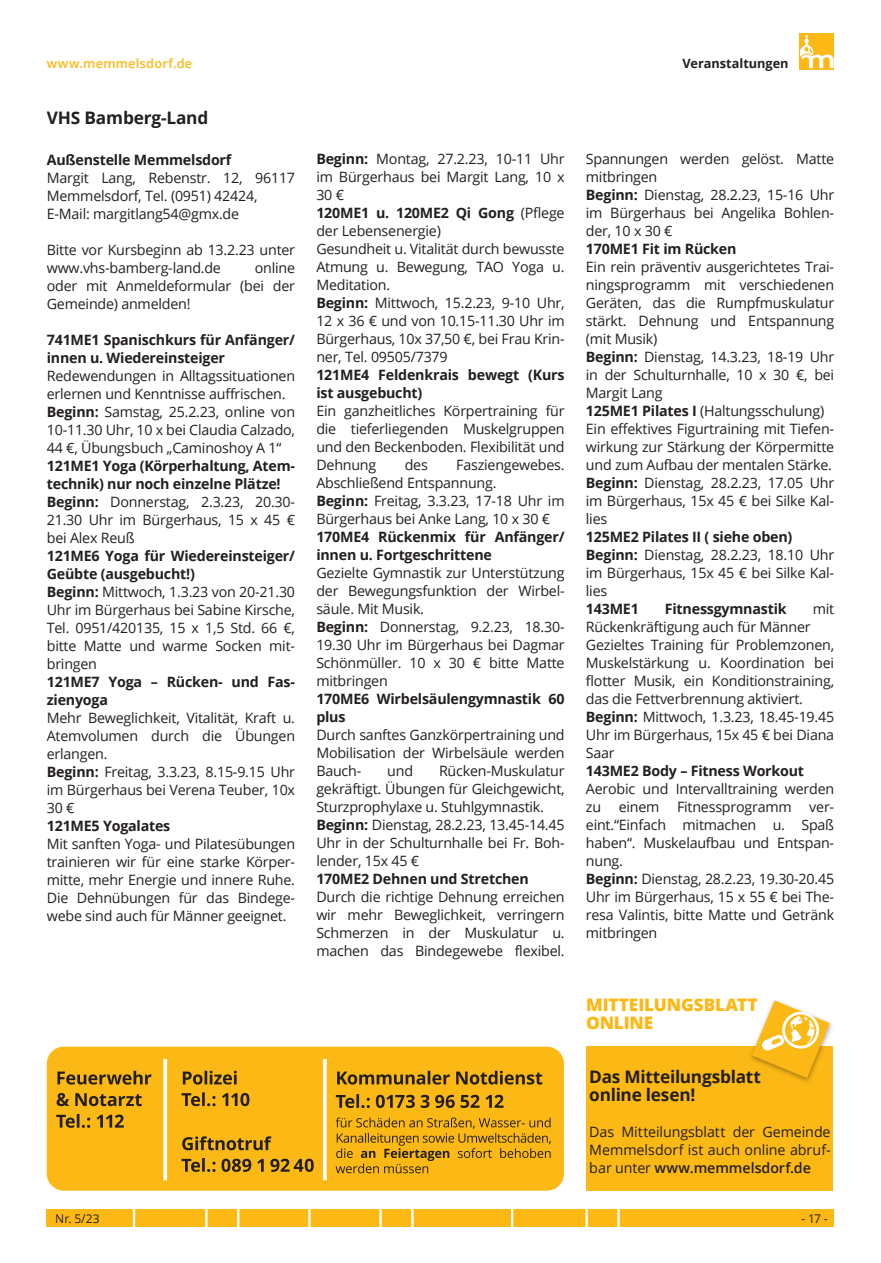
<style>
.page{position:relative;width:881px;height:1263px;background:#fff}
.page>*{position:absolute;margin:0;border:0;box-sizing:border-box;transform-origin:0 0}
.t1{font:700 17.25px/18px "Open Sans";letter-spacing:-.015em;color:#231f20}
.t2{font:800 17.25px/18px "Open Sans";letter-spacing:-.01em;color:#fcb814}
.t3{font:14.25px/18px "Open Sans";letter-spacing:-.015em;color:#231f20}
.t4{font:700 14.25px/18px "Open Sans";letter-spacing:-.015em;color:#231f20}
.t5{font:600 12.75px "Open Sans";letter-spacing:.02em;color:#fcb814}
.t6{font:700 12.75px "Open Sans";letter-spacing:-.005em;color:#231f20}
.t7{font:12px "Open Sans";color:#231f20}
.s1{font-weight:700}
.s2{font-weight:400}
.s3{font-weight:600}
</style>
<div class="page">
<svg style="left:799px;top:34px;width:34px;height:36px"></svg>
<svg style="left:799px;top:35px;width:34px;height:33px"></svg>
<div style="left:47px;top:1210px;width:786px;height:17px;background:#fcb814"></div>
<svg style="left:133px;top:1210px;width:2px;height:17px"></svg>
<svg style="left:205px;top:1210px;width:2px;height:17px"></svg>
<svg style="left:237px;top:1210px;width:2px;height:17px"></svg>
<svg style="left:308px;top:1210px;width:2px;height:17px"></svg>
<svg style="left:379px;top:1210px;width:2px;height:17px"></svg>
<svg style="left:411px;top:1210px;width:2px;height:17px"></svg>
<svg style="left:511px;top:1210px;width:2px;height:17px"></svg>
<svg style="left:585px;top:1210px;width:2px;height:17px"></svg>
<svg style="left:617px;top:1210px;width:2px;height:17px"></svg>
<div style="left:47px;top:1047px;width:516px;height:144px;background:#fcb814;border-radius:17px"></div>
<svg style="left:335px;top:1117px;width:215px;height:56px"></svg>
<svg style="left:336px;top:1094px;width:167px;height:14px"></svg>
<svg style="left:337px;top:1071px;width:205px;height:13px"></svg>
<svg style="left:56px;top:1114px;width:68px;height:14px"></svg>
<svg style="left:57px;top:1093px;width:85px;height:13px"></svg>
<svg style="left:57px;top:1071px;width:94px;height:13px"></svg>
<svg style="left:181px;top:1158px;width:132px;height:14px"></svg>
<svg style="left:182px;top:1136px;width:89px;height:14px"></svg>
<svg style="left:181px;top:1092px;width:68px;height:14px"></svg>
<svg style="left:183px;top:1071px;width:54px;height:13px"></svg>
<svg style="left:163px;top:1059px;width:4px;height:121px"></svg>
<hr style="left:323px;top:1059px;width:3px;height:121px;background:#fff">
<div style="left:585px;top:1046px;width:247px;height:145px;background:#fcb814"></div>
<div style="left:748px;top:998px;width:84px;height:86px;background:#231f20;opacity:.41"></div>
<svg style="left:751px;top:1000px;width:78px;height:78px"></svg>
<p class="t5" style="left:47px;top:55px;width:147px">www.memmelsdorf.de</p>
<p class="t1" style="left:47px;top:108px;width:163px">VHS Bamberg-Land</p>
<p class="t4" style="left:47px;top:150px;width:186px">Außenstelle Memmelsdorf</p>
<p class="t3" style="left:47px;top:168px;width:250px">Margit Lang, Rebenstr. 12, 96117<br>Memmelsdorf, Tel. (0951) 42424,<br>E-Mail: margitlang54@gmx.de</p>
<p class="t3" style="left:47px;top:240px;width:250px">Bitte vor Kursbeginn ab 13.2.23 unter www.vhs-bamberg-land.de</p>
<p class="t3" style="left:47px;top:258px;width:250px;text-align:justify;text-indent:208px">online oder mit Anmeldeformular (bei der Gemeinde) anmelden!</p>
<p class="t4" style="left:47px;top:330px;width:250px">741ME1 Spanischkurs für Anfänger/ innen u. Wiedereinsteiger</p>
<p class="t3" style="left:47px;top:366px;width:250px">Redewendungen in Alltagssituationen erlernen und Kenntnisse auffrischen.<br><span class="s1">Beginn:</span> Samstag, 25.2.23, online von 10-11.30 Uhr, 10 x bei Claudia Calzado, 44 €, Übungsbuch „Caminoshoy A 1“</p>
<p class="t4" style="left:47px;top:456px;width:250px">121ME1 Yoga (Körperhaltung, Atem&shy;technik) nur noch einzelne Plätze!<br>Beginn: <span class="s2">Donnerstag, 2.3.23, 20.30-<br>21.30 Uhr im Bürgerhaus, 15 x 45 € bei Alex Reuß</span></p>
<p class="t3" style="left:47px;top:546px;width:250px"><span class="s1">121ME6 Yoga für Wiedereinsteiger/<br>Geübte (ausgebucht!)<br>Beginn:</span> Mittwoch, 1.3.23 von 20-21.30<br>Uhr im Bürgerhaus bei Sabine Kirsche,<br>Tel. 0951/420135, 15 x 1,5 Std. 66 €, bitte Matte und warme Socken mit&shy;bringen</p>
<p class="t4" style="left:47px;top:672px;width:250px">121ME7 Yoga – Rücken- und Fas&shy;zienyoga</p>
<p class="t3" style="left:47px;top:708px;width:250px">Mehr Beweglichkeit, Vitalität, Kraft u.<br>Atemvolumen durch die Übungen erlangen.<br><span class="s1">Beginn:</span> Freitag, 3.3.23, 8.15-9.15 Uhr im Bürgerhaus bei Verena Teuber, 10x<br>30 €</p>
<p class="t4" style="left:47px;top:816px;width:125px">121ME5 Yogalates</p>
<p class="t3" style="left:47px;top:834px;width:250px;text-align:justify">Mit sanften Yoga- und Pilatesübungen trainieren wir für eine starke Körper&shy;mitte, mehr Energie und innere Ruhe.<br>Die Dehnübungen für das Bindege&shy;webe sind auch für Männer geeignet.</p>
<p class="t3" style="left:316px;top:150px;width:250px"><span class="s1">Beginn:</span> Montag, 27.2.23, 10-11 Uhr im Bürgerhaus bei Margit Lang, 10 x<br>30 €<br><span class="s1">120ME1 u. 120ME2 Qi Gong</span> (Pflege der Lebensenergie)<br>Gesundheit u. Vitalität durch bewusste<br>Atmung u. Bewegung, TAO Yoga u.<br>Meditation.<br><span class="s1">Beginn:</span> Mittwoch, 15.2.23, 9-10 Uhr,<br>12 x 36 € und von 10.15-11.30 Uhr im<br>Bürgerhaus, 10x 37,50 €, bei Frau Krin&shy;ner, Tel. 09505/7379</p>
<p class="t4" style="left:316px;top:366px;width:250px">121ME4 Feldenkrais bewegt (Kurs ist ausgebucht)</p>
<p class="t3" style="left:316px;top:402px;width:250px;text-align:justify">Ein ganzheitliches Körpertraining für die tieferliegenden Muskelgruppen und den Beckenboden. Flexibilität und Dehnung</p>
<p class="t3" style="left:316px;top:456px;width:250px;text-indent:140px">Fasziengewebes.<br>Abschließend Entspannung.<br><span class="s1">Beginn:</span> Freitag, 3.3.23, 17-18 Uhr im<br>Bürgerhaus bei Anke Lang, 10 x 30 €</p>
<p class="t4" style="left:316px;top:528px;width:250px">170ME4 Rückenmix für Anfänger/ innen u. Fortgeschrittene</p>
<p class="t3" style="left:316px;top:564px;width:250px">Gezielte Gymnastik zur Unterstützung der Bewegungsfunktion der Wirbel&shy;säule. Mit Musik.<br><span class="s1">Beginn:</span> Donnerstag, 9.2.23, 18.30-<br>19.30 Uhr im Bürgerhaus bei Dagmar<br>Schönmüller. 10 x 30 € bitte Matte mitbringen</p>
<p class="t4" style="left:316px;top:690px;width:250px">170ME6 Wirbelsäulengymnastik 60 plus</p>
<p class="t3" style="left:316px;top:726px;width:250px;text-align:justify">Durch sanftes Ganzkörpertraining und Mobilisation der Wirbelsäule werden Bauch-</p>
<p class="t3" style="left:404px;top:456px;width:25px">des</p>
<p class="t3" style="left:316px;top:762px;width:250px;text-indent:123px">Rücken-Muskulatur gekräftigt. Übungen für Gleichgewicht,<br>Sturzprophylaxe u. Stuhlgymnastik.<br><span class="s1">Beginn:</span> Dienstag, 28.2.23, 13.45-14.45<br>Uhr in der Schulturnhalle bei Fr. Boh&shy;lender, 15x 45 €</p>
<p class="t4" style="left:316px;top:870px;width:214px">170ME2 Dehnen und Stretchen</p>
<p class="t3" style="left:316px;top:888px;width:250px;text-align:justify">Durch die richtige Dehnung erreichen wir mehr Beweglichkeit, verringern Schmerzen in der Muskulatur u. machen das Bindegewebe flexibel.</p>
<p class="t3" style="left:387px;top:762px;width:27px">und</p>
<p class="t6" style="left:682px;top:54px;width:107px">Veranstaltungen</p>
<p class="t3" style="left:585px;top:150px;width:250px">Spannungen werden gelöst. Matte mitbringen<br><span class="s1">Beginn:</span> Dienstag, 28.2.23, 15-16 Uhr im Bürgerhaus bei Angelika Bohlen&shy;der, 10 x 30 €</p>
<p class="t4" style="left:585px;top:240px;width:152px">170ME1 Fit im Rücken</p>
<p class="t3" style="left:585px;top:258px;width:250px">Ein rein präventiv ausgerichtetes Trai&shy;ningsprogramm mit verschiedenen<br>Geräten, das die Rumpfmuskulatur stärkt. Dehnung und Entspannung (mit Musik)<br><span class="s1">Beginn:</span> Dienstag, 14.3.23, 18-19 Uhr in der Schulturnhalle, 10 x 30 €, bei<br>Margit Lang<br><span class="s1">125ME1 Pilates I</span> (Haltungsschulung)<br>Ein effektives Figurtraining mit Tiefen&shy;wirkung zur Stärkung der Körpermitte und zum Aufbau der mentalen Stärke.<br><span class="s1">Beginn:</span> Dienstag, 28.2.23, 17.05 Uhr im Bürgerhaus, 15x 45 € bei Silke Kal&shy;lies</p>
<p class="t3" style="left:585px;top:528px;width:250px"><span class="s1">125ME2 Pilates II ( siehe oben)<br>Beginn:</span> Dienstag, 28.2.23, 18.10 Uhr im Bürgerhaus, 15x 45 € bei Silke Kal&shy;lies</p>
<p class="t4" style="left:585px;top:600px;width:54px">143ME1</p>
<p class="t4" style="left:664px;top:600px;width:123px">Fitnessgymnastik</p>
<p class="t3" style="left:812px;top:600px;width:23px">mit</p>
<p class="t3" style="left:585px;top:618px;width:250px">Rückenkräftigung auch für Männer Gezieltes Training für Problemzonen, Muskelstärkung u. Koordination bei flotter Musik, ein Konditionstraining, das die Fettverbrennung aktiviert.<br><span class="s1">Beginn:</span> Mittwoch, 1.3.23, 18.45-19.45<br>Uhr im Bürgerhaus, 15x 45 € bei Diana Saar</p>
<p class="t4" style="left:585px;top:762px;width:220px">143ME2 Body – Fitness Workout</p>
<p class="t3" style="left:585px;top:780px;width:250px">Aerobic und Intervalltraining werden zu einem Fitnessprogramm ver&shy;eint.“Einfach mitmachen u. Spaß haben“. Muskelaufbau und Entspan&shy;nung.<br><span class="s1">Beginn:</span> Dienstag, 28.2.23, 19.30-20.45<br>Uhr im Bürgerhaus, 15 x 55 € bei The&shy;resa Valintis, bitte Matte und Getränk mitbringen</p>
<p class="t2" style="left:586px;top:994px;width:173px">MITTEILUNGSBLATT<br>ONLINE</p>
<p class="t1" style="left:589px;top:1067px;width:173px">Das Mitteilungsblatt online lesen!</p>
<p class="t3" style="left:589px;top:1122px;width:243px;text-align:justify">Das Mitteilungsblatt der Gemeinde Memmelsdorf ist auch online abruf&shy;bar unter <span class="s3">www.memmelsdorf.de</span></p>
<p class="t7" style="left:55px;top:1211px;width:46px">Nr. 5/23</p>
<p class="t7" style="left:801px;top:1211px;width:28px">- 17 -</p>
</div>
